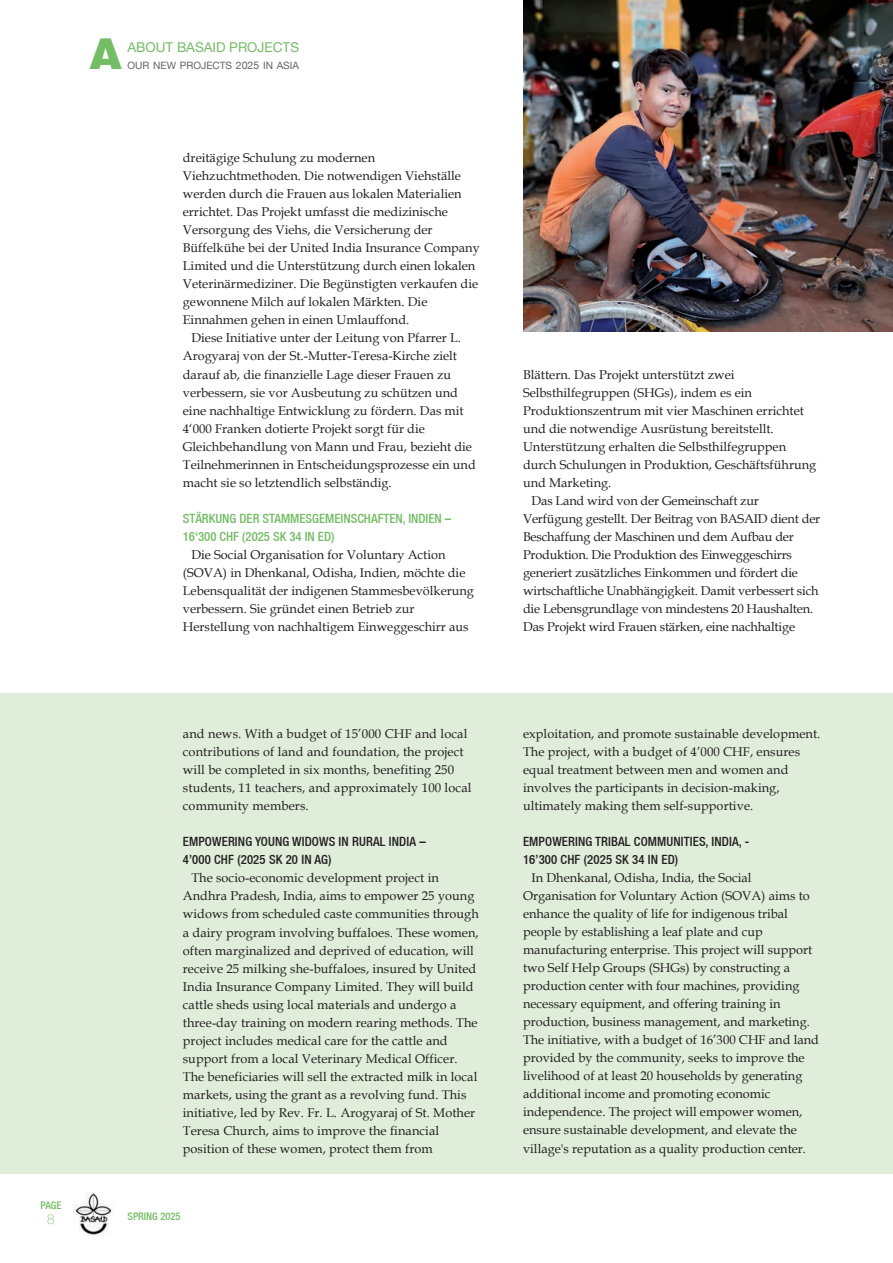
<style>
.page{position:relative;width:893px;height:1263px;background:#fff}
.page>*{position:absolute;margin:0;border:0;box-sizing:border-box;transform-origin:0 0}
.t1{font:900 43.5px "Helvetica";color:#74bc65}
.t2{font:13.5px "Helvetica Neue";color:#74bc65}
.t3{font:100 13.5px "Helvetica Neue";color:#74bc65}
.t4{font:12.75px/18px "Book Antiqua";color:#231f20}
.t5{font:500 condensed 12.75px/18px "Helvetica Neue";letter-spacing:.01em;color:#231f20}
.t6{font:500 condensed 12.75px/18px "Helvetica Neue";color:#74bc65}
.t7{font:500 condensed 10.5px "Helvetica Neue";color:#74bc65}
.t8{font:10.2px "Helvetica Neue";color:#636366}
.s1{font-size:10.5px}
</style>
<div class="page">
<img style="left:74px;top:1192px;width:38px;height:43px">
<div style="left:0;top:693px;width:893px;height:481px;background:#e0edda"></div>
<img style="left:523px;top:0;width:370px;height:332px">
<h1 class="t1" style="left:89px;top:23px;width:35px">A</h1>
<p class="t2" style="left:128px;top:40px;width:173px">ABOUT BASAID PROJECTS</p>
<p class="t8" style="left:128px;top:60px;width:173px">OUR NEW PROJECTS <span class="s1">2025</span> IN ASIA</p>
<p class="t4" style="left:183px;top:149px;width:298px">dreitägige Schulung zu modernen Viehzuchtmethoden. Die notwendigen Viehställe werden durch die Frauen aus lokalen Materialien errichtet. Das Projekt umfasst die medizinische Versorgung des Viehs, die Versicherung der Büffelkühe bei der United India Insurance Company Limited und die Unterstützung durch einen lokalen Veterinärmediziner. Die Begünstigten verkaufen die gewonnene Milch auf lokalen Märkten. Die Einnahmen gehen in einen Umlauffond.</p>
<p class="t4" style="left:183px;top:329px;width:294px;text-indent:9px">Diese Initiative unter der Leitung von Pfarrer L.<br>Arogyaraj von der St.-Mutter-Teresa-Kirche zielt darauf ab, die finanzielle Lage dieser Frauen zu verbessern, sie vor Ausbeutung zu schützen und eine nachhaltige Entwicklung zu fördern. Das mit 4‘000 Franken dotierte Projekt sorgt für die Gleichbehandlung von Mann und Frau, bezieht die Teilnehmerinnen in Entscheidungsprozesse ein und macht sie so letztendlich selbständig.</p>
<p class="t6" style="left:183px;top:509px;width:270px">STÄRKUNG DER STAMMESGEMEINSCHAFTEN, INDIEN –<br>16‘300 CHF (2025 SK 34 IN ED)</p>
<p class="t4" style="left:183px;top:545px;width:293px;text-indent:9px">Die Social Organisation for Voluntary Action (SOVA) in Dhenkanal, Odisha, Indien, möchte die Lebensqualität der indigenen Stammesbevölkerung verbessern. Sie gründet einen Betrieb zur Herstellung von nachhaltigem Einweggeschirr aus</p>
<p class="t4" style="left:183px;top:725px;width:290px">and news. With a budget of 15’000 CHF and local contributions of land and foundation, the project will be completed in six months, benefiting 250 students, 11 teachers, and approximately 100 local community members.</p>
<p class="t5" style="left:183px;top:833px;width:244px">EMPOWERING YOUNG WIDOWS IN RURAL INDIA –<br>4’000 CHF (2025 SK 20 IN AG)</p>
<p class="t4" style="left:183px;top:869px;width:298px;text-indent:9px">The socio-economic development project in Andhra Pradesh, India, aims to empower 25 young widows from scheduled caste communities through a dairy program involving buffaloes. These women, often marginalized and deprived of education, will receive 25 milking she-buffaloes, insured by United India Insurance Company Limited. They will build cattle sheds using local materials and undergo a three-day training on modern rearing methods. The project includes medical care for the cattle and support from a local Veterinary Medical Officer.<br>The beneficiaries will sell the extracted milk in local markets, using the grant as a revolving fund. This initiative, led by Rev. Fr. L. Arogyaraj of St. Mother Teresa Church, aims to improve the financial position of these women, protect them from</p>
<p class="t7" style="left:41px;top:1199px;width:22px">PAGE</p>
<p class="t3" style="left:47px;top:1211px;width:9px">8</p>
<p class="t7" style="left:128px;top:1210px;width:55px">SPRING 2025</p>
<p class="t4" style="left:523px;top:365px;width:213px">Blättern. Das Projekt unterstützt zwei</p>
<p class="t4" style="left:523px;top:383px;width:230px">Selbsthilfegruppen (SHGs), indem es ein</p>
<p class="t4" style="left:523px;top:401px;width:282px">Produktionszentrum mit vier Maschinen errichtet</p>
<p class="t4" style="left:523px;top:419px;width:252px">und die notwendige Ausrüstung bereitstellt.</p>
<p class="t4" style="left:523px;top:437px;width:265px">Unterstützung erhalten die Selbsthilfegruppen</p>
<p class="t4" style="left:523px;top:455px;width:295px">durch Schulungen in Produktion, Geschäftsführung</p>
<p class="t4" style="left:523px;top:473px;width:90px">und Marketing.</p>
<p class="t4" style="left:531px;top:491px;width:229px">Das Land wird von der Gemeinschaft zur</p>
<p class="t4" style="left:523px;top:509px;width:299px">Verfügung gestellt. Der Beitrag von BASAID dient der</p>
<p class="t4" style="left:523px;top:527px;width:272px">Beschaffung der Maschinen und dem Aufbau der</p>
<p class="t4" style="left:523px;top:545px;width:270px">Produktion. Die Produktion des Einweggeschirrs</p>
<p class="t4" style="left:523px;top:563px;width:276px">generiert zusätzliches Einkommen und fördert die</p>
<p class="t4" style="left:523px;top:581px;width:297px">wirtschaftliche Unabhängigkeit. Damit verbessert sich</p>
<p class="t4" style="left:523px;top:599px;width:292px">die Lebensgrundlage von mindestens 20 Haushalten.</p>
<p class="t4" style="left:523px;top:617px;width:274px">Das Projekt wird Frauen stärken, eine nachhaltige</p>
<p class="t4" style="left:523px;top:725px;width:299px">exploitation, and promote sustainable development.<br>The project, with a budget of 4’000 CHF, ensures equal treatment between men and women and involves the participants in decision-making, ultimately making them self-supportive.</p>
<p class="t5" style="left:523px;top:833px;width:228px">EMPOWERING TRIBAL COMMUNITIES, INDIA, -<br>16’300 CHF (2025 SK 34 IN ED)</p>
<p class="t4" style="left:523px;top:869px;width:297px;text-indent:9px">In Dhenkanal, Odisha, India, the Social Organisation for Voluntary Action (SOVA) aims to enhance the quality of life for indigenous tribal people by establishing a leaf plate and cup manufacturing enterprise. This project will support two Self Help Groups (SHGs) by constructing a production center with four machines, providing necessary equipment, and offering training in production, business management, and marketing.<br>The initiative, with a budget of 16’300 CHF and land provided by the community, seeks to improve the livelihood of at least 20 households by generating additional income and promoting economic independence. The project will empower women, ensure sustainable development, and elevate the village's reputation as a quality production center.</p>
</div>
